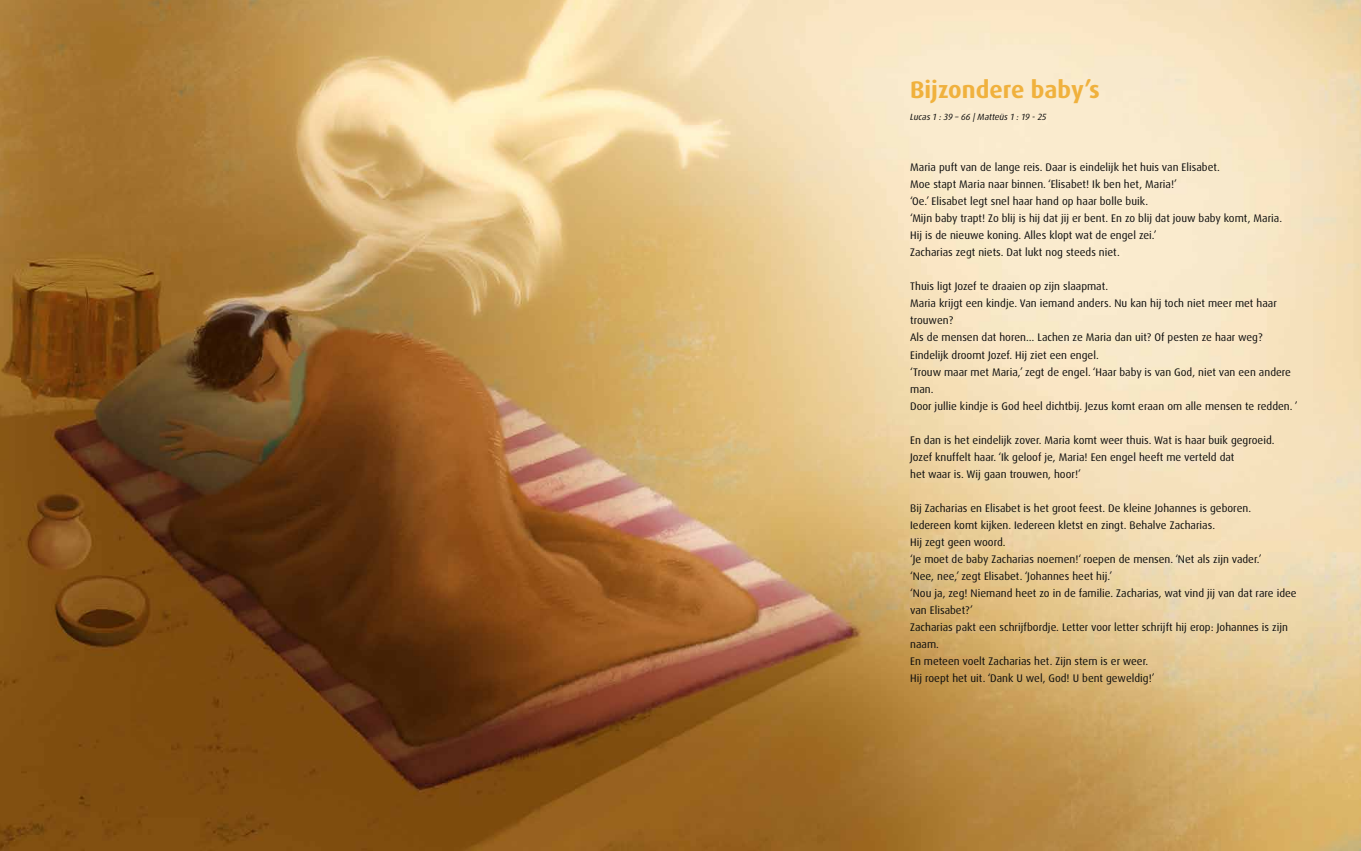
<style>
.page{position:relative;width:1361px;height:851px;background:#fff}
.page>*{position:absolute;margin:0;border:0;box-sizing:border-box;transform-origin:0 0}
.t1{font:700 24px "Dax Pro";color:#f0b13d}
.t2{font:11px/17px "Dax Pro";color:#0c0c0c}
.t3{font:italic 9px "Dax Pro";color:#0c0c0c}
</style>
<div class="page">
<img style="left:0;top:0;width:1361px;height:850px">
<h1 class="t1" style="left:910px;top:74px;width:191px">Bijzondere baby’s</h1>
<p class="t3" style="left:910px;top:111px;width:138px">Lucas 1 : 39 – 66 | Matteüs 1 : 19 - 25</p>
<p class="t2" style="left:910px;top:159px;width:373px">Maria puft van de lange reis. Daar is eindelijk het huis van Elisabet.<br>Moe stapt Maria naar binnen. ‘Elisabet! Ik ben het, Maria!’<br>‘Oe.’ Elisabet legt snel haar hand op haar bolle buik.<br>‘Mijn baby trapt! Zo blij is hij dat jij er bent. En zo blij dat jouw baby komt, Maria.<br>Hij is de nieuwe koning. Alles klopt wat de engel zei.’<br>Zacharias zegt niets. Dat lukt nog steeds niet.</p>
<p class="t2" style="left:910px;top:278px;width:389px">Thuis ligt Jozef te draaien op zijn slaapmat.<br>Maria krijgt een kindje. Van iemand anders. Nu kan hij toch niet meer met haar trouwen?<br>Als de mensen dat horen… Lachen ze Maria dan uit? Of pesten ze haar weg?<br>Eindelijk droomt Jozef. Hij ziet een engel.<br>‘Trouw maar met Maria,’ zegt de engel. ‘Haar baby is van God, niet van een andere man.<br>Door jullie kindje is God heel dichtbij. Jezus komt eraan om alle mensen te redden. ’</p>
<p class="t2" style="left:910px;top:431px;width:366px">En dan is het eindelijk zover. Maria komt weer thuis. Wat is haar buik gegroeid.<br>Jozef knuffelt haar. ‘Ik geloof je, Maria! Een engel heeft me verteld dat<br>het waar is. Wij gaan trouwen, hoor!’</p>
<p class="t2" style="left:910px;top:499px;width:388px">Bij Zacharias en Elisabet is het groot feest. De kleine Johannes is geboren.<br>Iedereen komt kijken. Iedereen kletst en zingt. Behalve Zacharias.<br>Hij zegt geen woord.<br>‘Je moet de baby Zacharias noemen!‘ roepen de mensen. ‘Net als zijn vader.’<br>‘Nee, nee,’ zegt Elisabet. ‘Johannes heet hij.’<br>‘Nou ja, zeg! Niemand heet zo in de familie. Zacharias, wat vind jij van dat rare idee van Elisabet?’<br>Zacharias pakt een schrijfbordje. Letter voor letter schrijft hij erop: Johannes is zijn naam.<br>En meteen voelt Zacharias het. Zijn stem is er weer.<br>Hij roept het uit. ‘Dank U wel, God! U bent geweldig!’</p>
</div>
